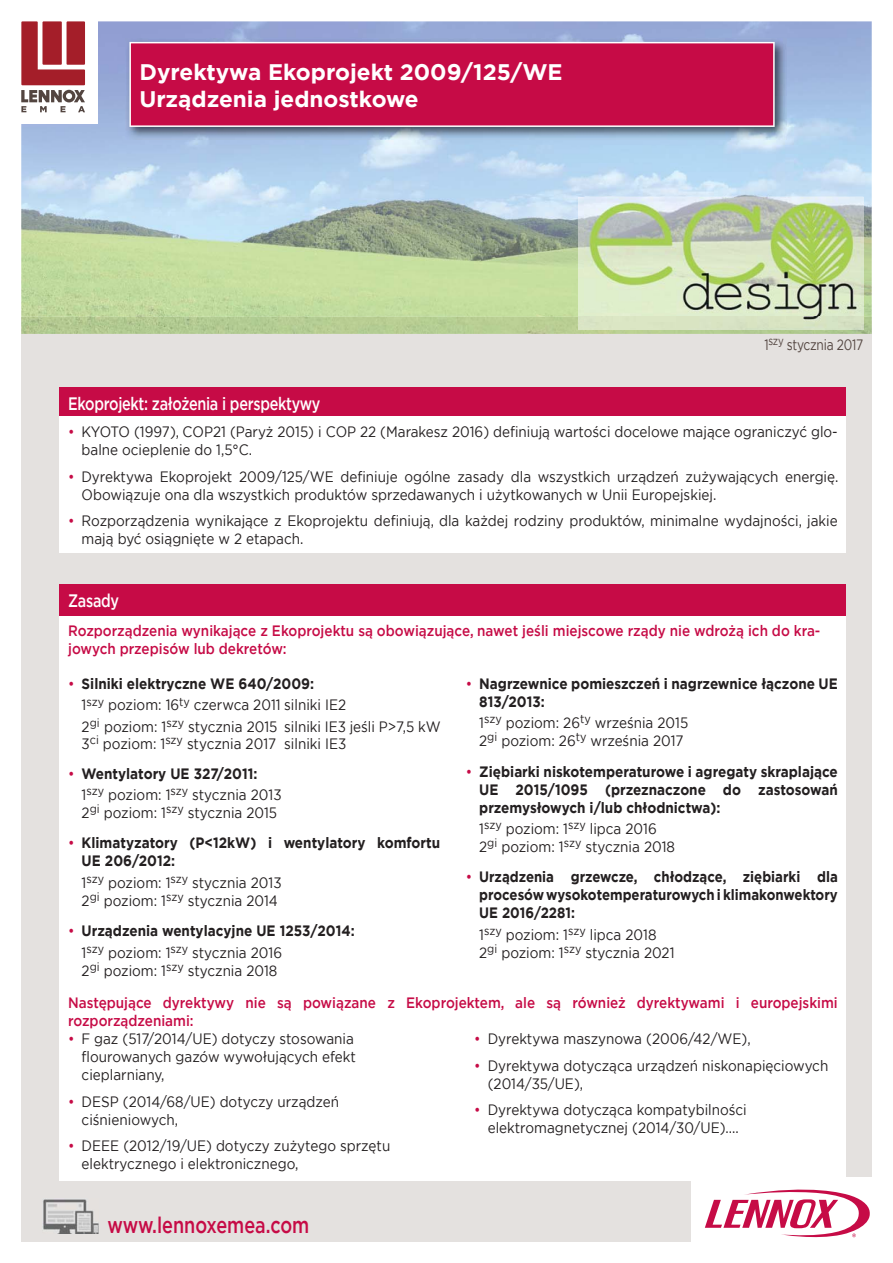
<style>
.page{position:relative;width:893px;height:1263px;background:#fff}
.page>*{position:absolute;margin:0;border:0;box-sizing:border-box;transform-origin:0 0}
.t1{font:700 22.5px/27px "Gotham";color:#fff}
.t2{font:500 22.5px "Gotham";color:#c60b46;scale:.8 1}
.t3{font:500 18px "Gotham";letter-spacing:-.02em;color:#fff;scale:.8 1}
.t4{font:15px/18px "Gotham";color:#231f20;scale:.9 1}
.t5{font:700 15px/18px "Gotham";color:#231f20;scale:.9 1}
.t6{font:500 15px/18px "Gotham";color:#c60b46;scale:.9 1}
.t7{font:700 15px/18px "Gotham";color:#231f20;text-align:justify;scale:.88 1}
.t8{font:15px "Gotham";letter-spacing:-.02em;color:#534540;scale:.8 1}
.s1{color:#c60b46}
.s2{font-weight:700}
.s3{font-weight:400;color:#c60b46}
.s4{font-weight:400}
</style>
<div class="page">
<div style="left:21px;top:317px;width:851px;height:925px;background:#e4e1df"></div>
<img style="left:21px;top:21px;width:851px;height:296px">
<img style="left:21px;top:317px;width:851px;height:17px">
<img style="left:578px;top:197px;width:285px;height:120px">
<svg style="left:578px;top:317px;width:7px;height:13px"></svg>
<img style="left:585px;top:198px;width:278px;height:132px">
<div style="left:0;top:0;width:98px;height:123px;background:#fff"></div>
<svg style="left:21px;top:21px;width:64px;height:91px"></svg>
<div style="left:691px;top:1178px;width:202px;height:85px;background:#fff"></div>
<svg style="left:705px;top:1189px;width:165px;height:49px"></svg>
<img style="left:43px;top:1199px;width:56px;height:34px">
<div style="left:60px;top:387px;width:786px;height:30px;background:#c60b46"></div>
<div style="left:60px;top:417px;width:786px;height:136px;background:#fff"></div>
<div style="left:60px;top:616px;width:786px;height:61px;background:#fff"></div>
<div style="left:60px;top:972px;width:786px;height:62px;background:#fff"></div>
<div style="left:60px;top:1032px;width:786px;height:149px;background:#fff"></div>
<div style="left:60px;top:584px;width:786px;height:32px;background:#c60b46"></div>
<div style="left:60px;top:674px;width:786px;height:311px;background:#fff"></div>
<img style="left:126px;top:38px;width:661px;height:101px">
<div style="left:129px;top:42px;width:646px;height:85px;background:#c60b46"></div>
<h1 class="t1" style="left:139px;top:60px;width:425px">Dyrektywa Ekoprojekt 2009/125/WE<br>Urządzenia jednostkowe</h1>
<p class="t8" style="left:764px;top:338px;width:125px">1<sup>szy</sup> stycznia 2017</p>
<p class="t3" style="left:68px;top:396px;width:317px">Ekoprojekt: założenia i perspektywy</p>
<p class="t4" style="left:82px;top:424px;width:842px;text-indent:-14px"><span class="s1">•</span> KYOTO (1997), COP21 (Paryż 2015) i COP 22 (Marakesz 2016) definiują wartości docelowe mające ograniczyć glo&shy;balne ocieplenie do 1,5°C.</p>
<p class="t4" style="left:82px;top:468px;width:842px;text-indent:-14px"><span class="s1">•</span> Dyrektywa Ekoprojekt 2009/125/WE definiuje ogólne zasady dla wszystkich urządzeń zużywających energię.<br>Obowiązuje ona dla wszystkich produktów sprzedawanych i użytkowanych w Unii Europejskiej.</p>
<p class="t4" style="left:82px;top:513px;width:842px;text-indent:-13px"><span class="s1">•</span> Rozporządzenia wynikające z Ekoprojektu definiują, dla każdej rodziny produktów, minimalne wydajności, jakie mają być osiągnięte w 2 etapach.</p>
<p class="t3" style="left:68px;top:593px;width:65px">Zasady</p>
<p class="t6" style="left:68px;top:623px;width:837px">Rozporządzenia wynikające z Ekoprojektu są obowiązujące, nawet jeśli miejscowe rządy nie wdrożą ich do kra&shy;jowych przepisów lub dekretów:</p>
<p class="t4" style="left:82px;top:674px;width:400px;line-height:21.6px;text-indent:-13px"><span class="s1">•</span> <span class="s2">Silniki elektryczne WE 640/2009:<br></span>1<sup>szy</sup> poziom: 16<sup>ty</sup> czerwca 2011 silniki IE2<br>2<sup>gi</sup> poziom: 1<sup>szy</sup> stycznia 2015 silniki IE3 jeśli P&gt;7,5 kW</p>
<p class="t4" style="left:82px;top:735px;width:296px">3<sup>ci</sup> poziom: 1<sup>szy</sup> stycznia 2017 silniki IE3</p>
<p class="t5" style="left:82px;top:763px;width:224px;line-height:21.6px;text-indent:-13px"><span class="s3">•</span> Wentylatory UE 327/2011:<br><span class="s4">1</span><sup>szy</sup> <span class="s4">poziom: 1</span><sup>szy</sup> <span class="s4">stycznia 2013</span></p>
<p class="t4" style="left:82px;top:805px;width:219px">2<sup>gi</sup> poziom: 1<sup>szy</sup> stycznia 2015</p>
<p class="t5" style="left:82px;top:835px;width:400px;text-indent:-13px"><span class="s3">•</span> Klimatyzatory (P&lt;12kW) i wentylatory komfortu<br>UE 206/2012:</p>
<p class="t4" style="left:82px;top:874px;width:224px">1<sup>szy</sup> poziom: 1<sup>szy</sup> stycznia 2013<br>2<sup>gi</sup> poziom: 1<sup>szy</sup> stycznia 2014</p>
<p class="t5" style="left:82px;top:921px;width:305px;line-height:21.6px;text-indent:-13px"><span class="s3">•</span> Urządzenia wentylacyjne UE 1253/2014:<br><span class="s4">1</span><sup>szy</sup> <span class="s4">poziom: 1</span><sup>szy</sup> <span class="s4">stycznia 2016</span></p>
<p class="t4" style="left:82px;top:962px;width:219px">2<sup>gi</sup> poziom: 1<sup>szy</sup> stycznia 2018</p>
<p class="t5" style="left:479px;top:675px;width:400px;text-indent:-13px"><span class="s3">•</span> Nagrzewnice pomieszczeń i nagrzewnice łączone UE<br>813/2013:</p>
<p class="t4" style="left:479px;top:715px;width:234px">1<sup>szy</sup> poziom: 26<sup>ty</sup> września 2015<br>2<sup>gi</sup> poziom: 26<sup>ty</sup> września 2017</p>
<p class="t5" style="left:479px;top:763px;width:400px;text-align:justify;text-indent:-13px"><span class="s3">•</span> Ziębiarki niskotemperaturowe i agregaty skraplające UE 2015/1095 (przeznaczone do zastosowań przemysłowych i/lub chłodnictwa):</p>
<p class="t4" style="left:479px;top:821px;width:219px">1<sup>szy</sup> poziom: 1<sup>szy</sup> lipca 2016<br>2<sup>gi</sup> poziom: 1<sup>szy</sup> stycznia 2018</p>
<p class="t7" style="left:479px;top:869px;width:409px;text-indent:-13px"><span class="s3">•</span> Urządzenia grzewcze, chłodzące, ziębiarki dla procesów wysokotemperaturowych i klimakonwektory UE 2016/2281:</p>
<p class="t4" style="left:479px;top:926px;width:218px">1<sup>szy</sup> poziom: 1<sup>szy</sup> lipca 2018<br>2<sup>gi</sup> poziom: 1<sup>szy</sup> stycznia 2021</p>
<p class="t6" style="left:68px;top:994px;width:857px">Następujące dyrektywy nie są powiązane z Ekoprojektem, ale są również dyrektywami i europejskimi rozporządzeniami:</p>
<p class="t4" style="left:82px;top:1031px;width:306px;text-indent:-13px"><span class="s1">•</span> F gaz (517/2014/UE) dotyczy stosowania flourowanych gazów wywołujących efekt cieplarniany,</p>
<p class="t4" style="left:82px;top:1093px;width:288px;text-indent:-14px"><span class="s1">•</span> DESP (2014/68/UE) dotyczy urządzeń ciśnieniowych,</p>
<p class="t4" style="left:82px;top:1138px;width:344px;text-indent:-13px"><span class="s1">•</span> DEEE (2012/19/UE) dotyczy zużytego sprzętu elektrycznego i elektronicznego,</p>
<p class="t4" style="left:474px;top:1031px;width:309px"><span class="s1">•</span> Dyrektywa maszynowa (2006/42/WE),</p>
<p class="t4" style="left:488px;top:1057px;width:380px;text-indent:-13px"><span class="s1">•</span> Dyrektywa dotycząca urządzeń niskonapięciowych (2014/35/UE),</p>
<p class="t4" style="left:474px;top:1102px;width:304px;text-align:center"><span class="s1">•</span> Dyrektywa dotycząca kompatybilności elektromagnetycznej (2014/30/UE)....</p>
<h1 class="t2" style="left:107px;top:1215px;width:254px">www.lennoxemea.com</h1>
</div>
